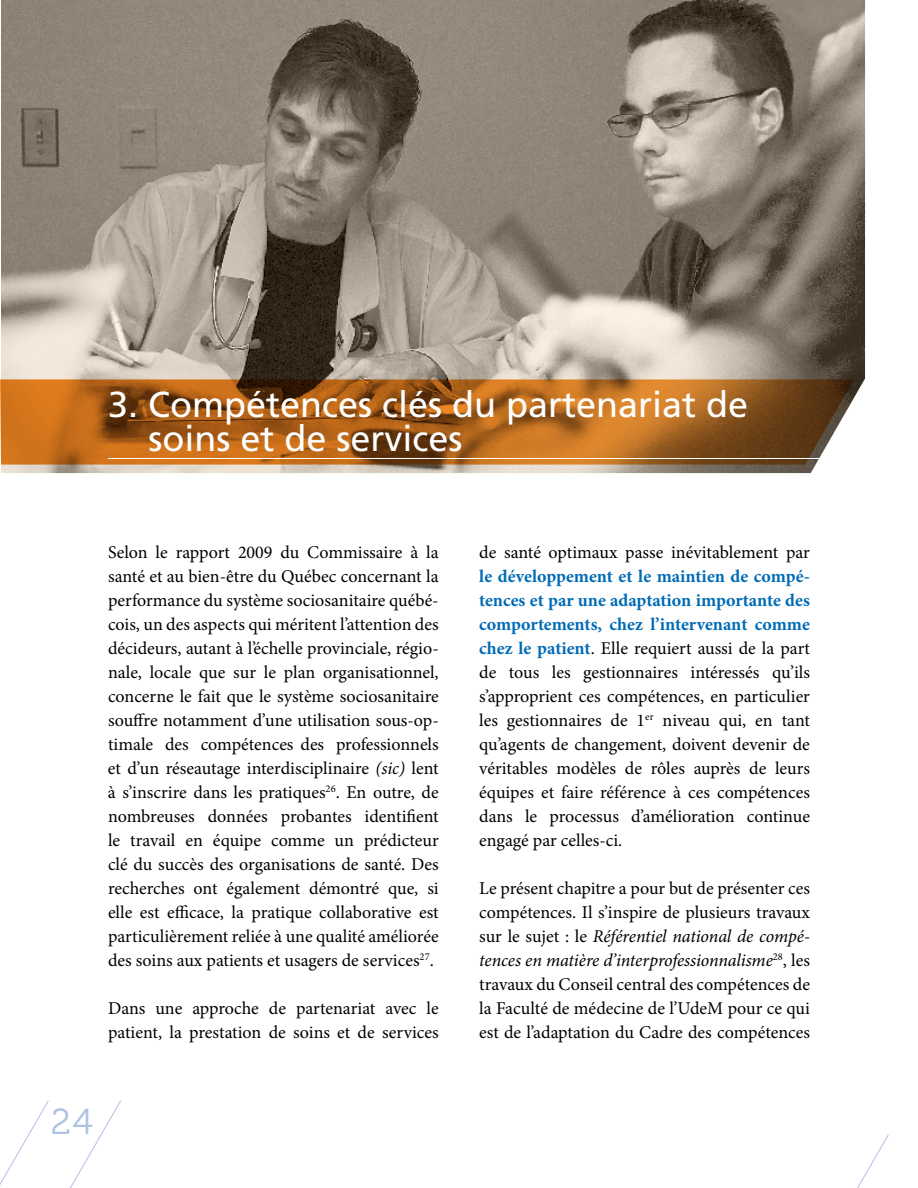
<style>
.page{position:relative;width:918px;height:1188px;background:#fff}
.page>*{position:absolute;margin:0;border:0;box-sizing:border-box;transform-origin:0 0}
.t1{font:36px/34.5px "Frutiger LT Std";color:#fff}
.t2{font:36px "Museo 300";color:#aec2e4}
.t3{font:18px/24px "Minion Pro";color:#000;text-align:justify}
.s1{font-style:italic}
.s2{font-weight:700;color:#006bb6}
</style>
<div class="page">
<img style="left:1px;top:0;width:864px;height:473px">
<svg style="left:70px;top:1100px;width:51px;height:88px"></svg>
<svg style="left:857px;top:1134px;width:32px;height:54px"></svg>
<svg style="left:0;top:1100px;width:49px;height:85px"></svg>
<svg style="left:0;top:379px;width:854px;height:86px;background:#a5611f"></svg>
<hr style="left:108px;top:458px;width:722px;height:1px;background:#fff">
<h1 class="t1" style="left:148px;top:387px;width:601px;text-indent:-40px">3. Compétences clés du partenariat de soins et de services</h1>
<p class="t3" style="left:108px;top:540px;width:332px">Selon le rapport 2009 du Commissaire à la santé et au bien-être du Québec concernant la performance du système sociosanitaire québé&shy;cois, un des aspects qui méritent l’attention des décideurs, autant à l’échelle provinciale, régio&shy;nale, locale que sur le plan organisationnel, concerne le fait que le système sociosanitaire souffre notamment d’une utilisation sous-op&shy;timale des compétences des professionnels et d’un réseautage interdisciplinaire <span class="s1">(sic)</span> lent à s’inscrire dans les pratiques<sup>26</sup>. En outre, de nombreuses données probantes identifient le travail en équipe comme un prédicteur clé du succès des organisations de santé. Des recherches ont également démontré que, si elle est efficace, la pratique collaborative est particulièrement reliée à une qualité améliorée des soins aux patients et usagers de services<sup>27</sup>.</p>
<p class="t3" style="left:108px;top:996px;width:332px">Dans une approche de partenariat avec le patient, la prestation de soins et de services</p>
<h1 class="t2" style="left:51px;top:1102px;width:44px">24</h1>
<p class="t3" style="left:479px;top:540px;width:332px">de santé optimaux passe inévitablement par</p>
<p class="t3" style="left:479px;top:564px;width:332px"><span class="s2">le développement et le maintien de compé&shy;tences et par une adaptation importante des comportements, chez l’intervenant comme chez le patient</span>. Elle requiert aussi de la part de tous les gestionnaires intéressés qu’ils s’approprient ces compétences, en particulier les gestionnaires de 1<sup>er</sup> niveau qui, en tant qu’agents de changement, doivent devenir de véritables modèles de rôles auprès de leurs équipes et faire référence à ces compétences dans le processus d’amélioration continue engagé par celles-ci.</p>
<p class="t3" style="left:479px;top:876px;width:332px">Le présent chapitre a pour but de présenter ces compétences. Il s’inspire de plusieurs travaux sur le sujet : le <span class="s1">Référentiel national de compé&shy;tences en matière d’interprofessionnalisme</span><sup>28</sup>, les travaux du Conseil central des compétences de la Faculté de médecine de l’UdeM pour ce qui est de l’adaptation du Cadre des compétences</p>
</div>
